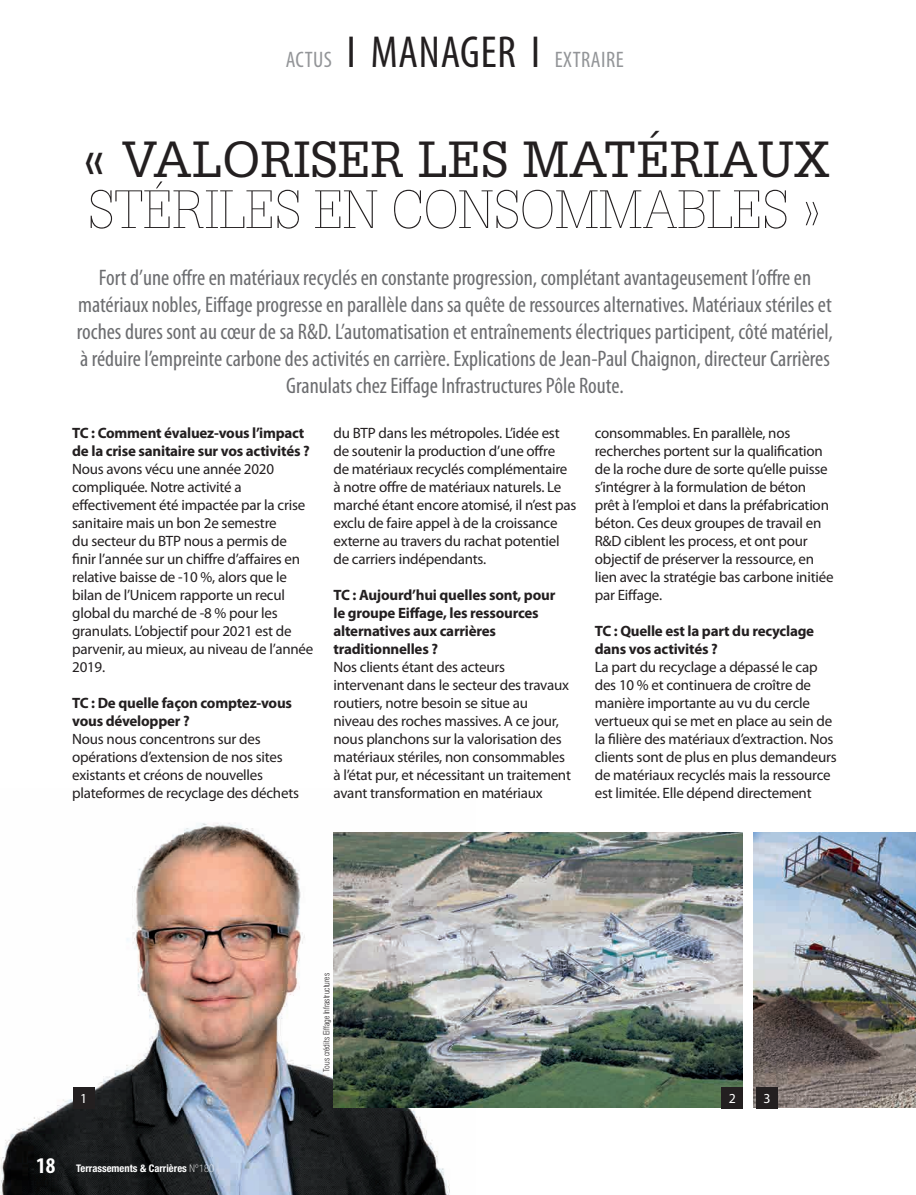
<style>
.page{position:relative;width:916px;height:1195px;background:#fff}
.page>*{position:absolute;margin:0;border:0;box-sizing:border-box;transform-origin:0 0}
.t1{font:100 52.5px "Glypha";color:#231f20}
.t2{font:49.5px "Glypha";color:#231f20}
.t3{font:condensed 22.5px/27px "Myriad Pro";color:#6c6d70;text-align:center}
.t4{font:condensed 22.5px "Myriad Pro";letter-spacing:.02em;color:#939598}
.t5{font:15px/18px "Myriad Pro";letter-spacing:-.015em;color:#231f20}
.t6{font:700 15px/18px "Myriad Pro";letter-spacing:-.015em;color:#231f20}
.t7{font:13.8px "Myriad Pro";color:#fff}
.t8{font:700 condensed 10.5px "Helvetica Neue";color:#fff}
.t9{font:300 condensed 8.25px "Helvetica";color:#231f20}
.s1{font-size:45px;color:#231f20}
.s2{font-family:"Myriad Pro";font-size:22.5px}
.s3{font-weight:100}
</style>
<div class="page">
<img style="left:0;top:823px;width:476px;height:371px">
<img style="left:333px;top:832px;width:409px;height:275px">
<img style="left:753px;top:832px;width:162px;height:275px">
<div style="left:73px;top:1087px;width:21px;height:21px;background:#231f20"></div>
<div style="left:721px;top:1087px;width:21px;height:21px;background:#231f20"></div>
<div style="left:756px;top:1087px;width:21px;height:21px;background:#231f20"></div>
<h3 class="t4" style="left:286px;top:46px;width:339px">actus <span class="s1">I manager I</span> extraire</h3>
<h2 class="t2" style="left:80px;top:129px;width:750px">« VALORISER LES MATÉRIAUX</h2>
<h1 class="t1" style="left:88px;top:179px;width:735px">STÉRILES EN CONSOMMABLES »</h1>
<p class="t3" style="left:77px;top:263px;width:757px">Fort d’une offre en matériaux recyclés en constante progression, complétant avantageusement l’offre en matériaux nobles, Eiffage progresse en parallèle dans sa quête de ressources alternatives. Matériaux stériles et roches dures sont au cœur de sa R&amp;D. L’automatisation et entraînements électriques participent, côté matériel, à réduire l’empreinte carbone des activités en carrière. Explications de Jean-Paul Chaignon, directeur Carrières Granulats chez Eiffage Infrastructures Pôle Route.</p>
<p class="t6" style="left:72px;top:423px;width:239px">TC : Comment évaluez-vous l’impact de la crise sanitaire sur vos activités ?</p>
<p class="t5" style="left:72px;top:459px;width:243px">Nous avons vécu une année 2020 compliquée. Notre activité a effectivement été impactée par la crise sanitaire mais un bon 2e semestre<br>du secteur du BTP nous a permis de finir l’année sur un chiffre d’affaires en relative baisse de -10 %, alors que le bilan de l’Unicem rapporte un recul global du marché de -8 % pour les granulats. L’objectif pour 2021 est de parvenir, au mieux, au niveau de l’année<br>2019.</p>
<p class="t6" style="left:72px;top:693px;width:221px">TC : De quelle façon comptez-vous vous développer ?</p>
<p class="t5" style="left:72px;top:729px;width:228px">Nous nous concentrons sur des opérations d’extension de nos sites existants et créons de nouvelles plateformes de recyclage des déchets</p>
<p class="t5" style="left:333px;top:423px;width:244px">du BTP dans les métropoles. L’idée est de soutenir la production d’une offre<br>de matériaux recyclés complémentaire à notre offre de matériaux naturels. Le marché étant encore atomisé, il n’est pas exclu de faire appel à de la croissance externe au travers du rachat potentiel de carriers indépendants.</p>
<p class="t6" style="left:333px;top:585px;width:223px">TC : Aujourd’hui quelles sont, pour le groupe Eiffage, les ressources alternatives aux carrières traditionnelles ?</p>
<p class="t5" style="left:333px;top:657px;width:239px">Nos clients étant des acteurs intervenant dans le secteur des travaux routiers, notre besoin se situe au niveau des roches massives. A ce jour, nous planchons sur la valorisation des matériaux stériles, non consommables à l’état pur, et nécessitant un traitement avant transformation en matériaux</p>
<p class="t5" style="left:594px;top:423px;width:240px">consommables. En parallèle, nos recherches portent sur la qualification de la roche dure de sorte qu’elle puisse s’intégrer à la formulation de béton prêt à l’emploi et dans la préfabrication béton. Ces deux groupes de travail en R&amp;D ciblent les process, et ont pour objectif de préserver la ressource, en lien avec la stratégie bas carbone initiée par Eiffage.</p>
<p class="t6" style="left:594px;top:621px;width:221px">TC : Quelle est la part du recyclage dans vos activités ?</p>
<p class="t5" style="left:594px;top:657px;width:243px">La part du recyclage a dépassé le cap des 10 % et continuera de croître de manière importante au vu du cercle vertueux qui se met en place au sein de la filière des matériaux d’extraction. Nos clients sont de plus en plus demandeurs de matériaux recyclés mais la ressource est limitée. Elle dépend directement</p>
<p class="t9" style="left:321px;top:1071px;width:100px;rotate:-90deg">Tous crédits Eiffage Infrastructures</p>
<p class="t7" style="left:80px;top:1090px;width:9px">1</p>
<p class="t7" style="left:728px;top:1090px;width:9px">2</p>
<p class="t7" style="left:763px;top:1090px;width:9px">3</p>
<p class="t8" style="left:36px;top:1161px;width:179px"><span class="s2">18</span> Terrassements &amp; Carrières <span class="s3">N°180</span></p>
</div>
